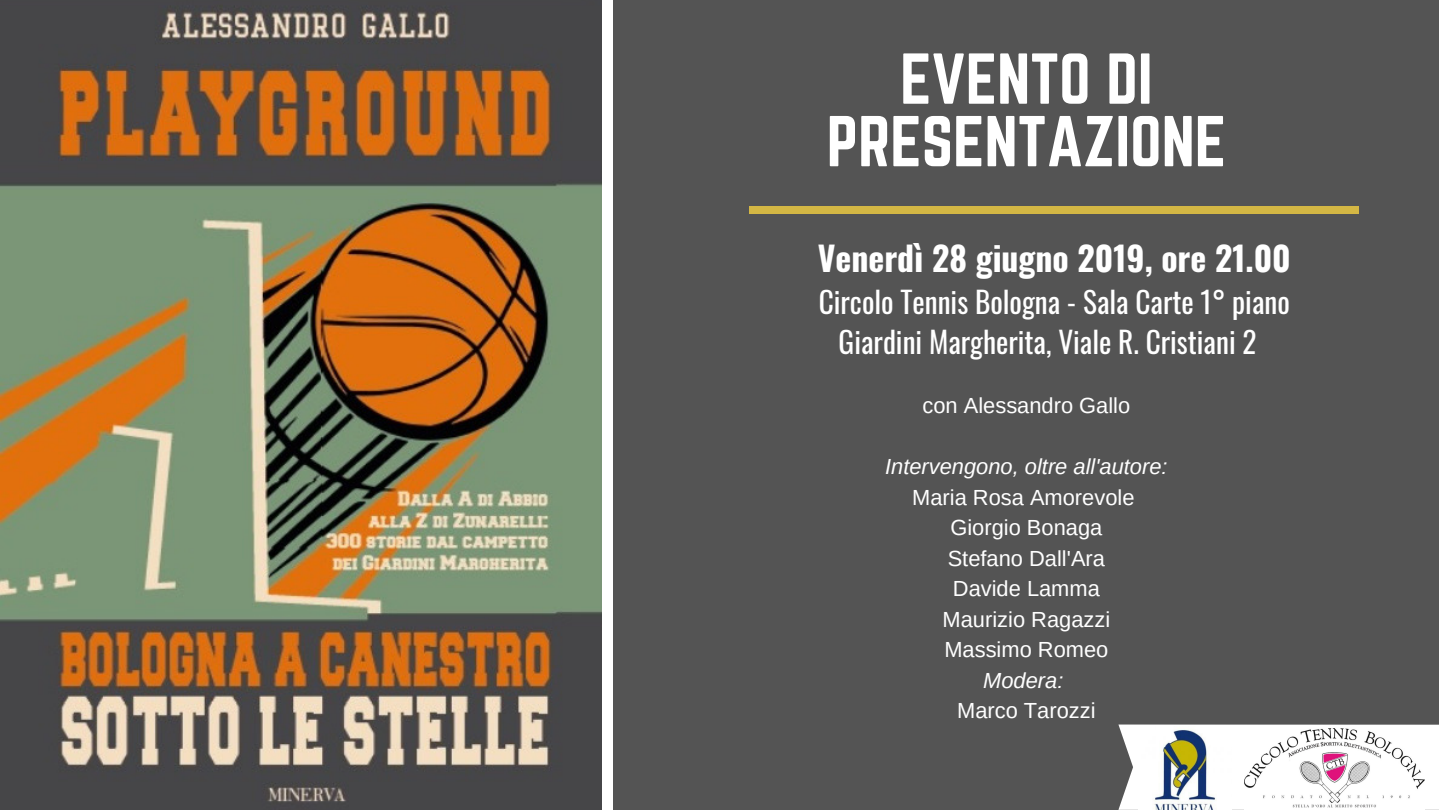
<style>
.page{position:relative;width:1440px;height:810px;background:#fff}
.page>*{position:absolute;margin:0;border:0;box-sizing:border-box;transform-origin:0 0}
.t1{font:62.88px/62.5px "Norwester";color:#fff;text-align:center}
.t2{font:700 33.75px "Oswald";color:#fff}
.t3{font:29.38px/40.6px "Oswald";color:#fff;text-align:center}
.t4{font:21.88px/30.5px "Arimo";color:#fff;text-align:center}
.t5{font:italic 21.88px "Arimo";color:#fff}
</style>
<div class="page">
<img style="left:0;top:0;width:602px;height:810px">
<div style="left:613px;top:0;width:826px;height:810px;background:#545454"></div>
<div style="left:750px;top:206px;width:609px;height:8px;background:#d4b744"></div>
<svg style="left:1118px;top:725px;width:321px;height:85px;background:#e7e7e7"></svg>
<img style="left:1139px;top:727px;width:92px;height:83px">
<img style="left:1244px;top:728px;width:181px;height:82px">
<h1 class="t1" style="left:827px;top:50px;width:401px">EVENTO DI<br>PRESENTAZIONE</h1>
<h2 class="t2" style="left:818px;top:232px;width:474px">Venerdì 28 giugno 2019, ore 21.00</h2>
<h3 class="t3" style="left:819px;top:280px;width:473px">Circolo Tennis Bologna - Sala Carte 1° piano<br>Giardini Margherita, Viale R. Cristiani 2</h3>
<p class="t4" style="left:922px;top:390px;width:209px">con Alessandro Gallo</p>
<p class="t5" style="left:885px;top:454px;width:284px">Intervengono, oltre all'autore:</p>
<p class="t4" style="left:912px;top:482px;width:224px">Maria Rosa Amorevole<br>Giorgio Bonaga<br>Stefano Dall'Ara<br>Davide Lamma<br>Maurizio Ragazzi<br>Massimo Romeo</p>
<p class="t5" style="left:983px;top:668px;width:82px">Modera:</p>
<p class="t4" style="left:957px;top:696px;width:140px">Marco Tarozzi</p>
</div>
